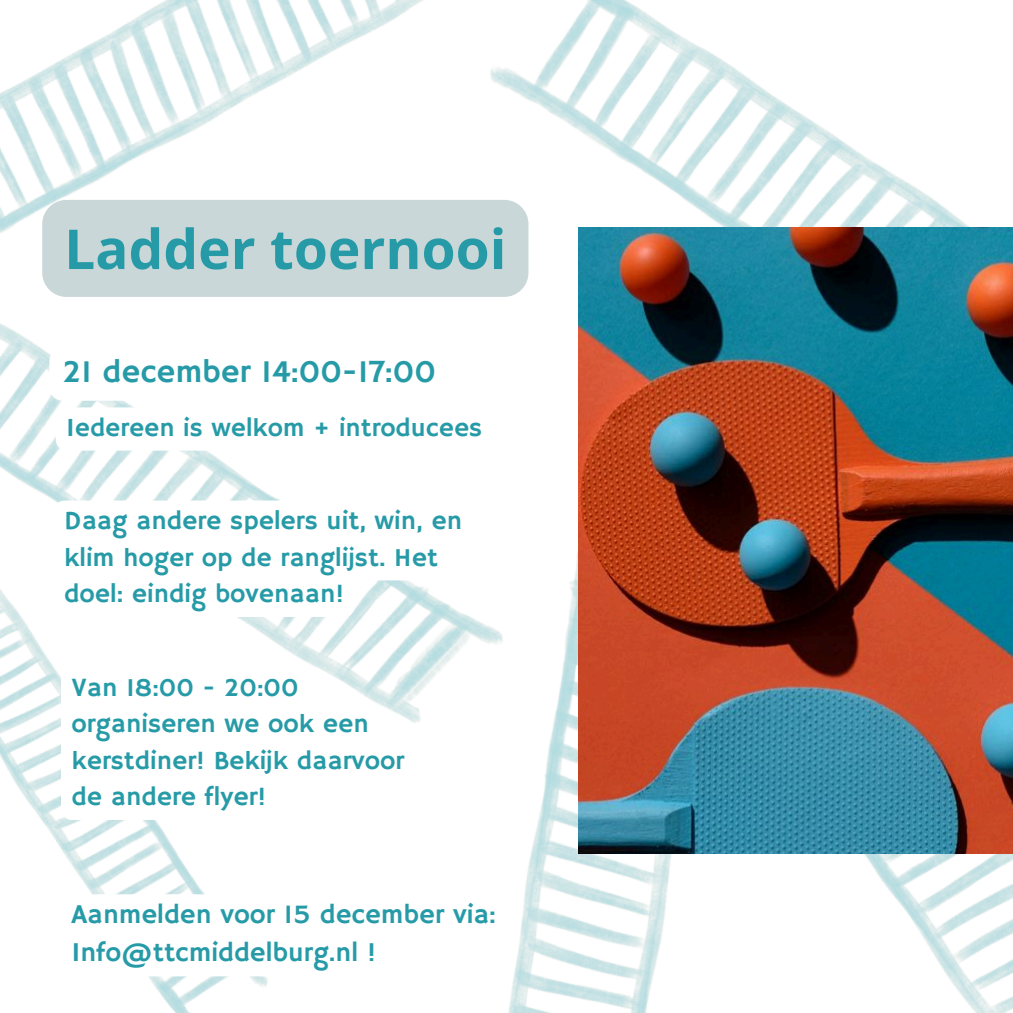
<style>
.page{position:relative;width:1013px;height:1013px;background:#fff}
.page>*{position:absolute;margin:0;border:0;box-sizing:border-box;transform-origin:0 0}
.t1{font:700 55px "Open Sans";color:#269ba7}
.t2{font:32.25px "Hammersmith One";color:#269ba7}
.t3{font:27px "Hammersmith One";color:#269ba7}
.t4{font:26.25px/36.5px "Hammersmith One";color:#269ba7}
.t5{font:26px "Hammersmith One";color:#269ba7}
</style>
<div class="page">
<img style="left:64px;top:853px;width:204px;height:159px">
<img style="left:552px;top:0;width:460px;height:228px">
<img style="left:509px;top:551px;width:196px;height:461px">
<img style="left:0;top:323px;width:503px;height:530px">
<img style="left:0;top:0;width:552px;height:297px">
<img style="left:705px;top:853px;width:307px;height:159px">
<img style="left:578px;top:228px;width:434px;height:625px">
<div style="left:42px;top:200px;width:486px;height:97px;background:#c9d7d8;border-radius:24px"></div>
<div style="left:49px;top:347px;width:400px;height:54px;background:#fff;border-radius:13px"></div>
<svg style="left:56px;top:407px;width:436px;height:43px"></svg>
<svg style="left:61px;top:667px;width:353px;height:153px"></svg>
<svg style="left:64px;top:894px;width:204px;height:82px"></svg>
<svg style="left:54px;top:500px;width:418px;height:117px"></svg>
<h1 class="t1" style="left:64px;top:210px;width:444px">Ladder toernooi</h1>
<p class="t2" style="left:62px;top:353px;width:375px">21 december 14:00-17:00</p>
<p class="t5" style="left:66px;top:412px;width:417px">Iedereen is welkom + introducees</p>
<p class="t4" style="left:64px;top:503px;width:399px">Daag andere spelers uit, win, en klim hoger op de ranglijst. Het doel: eindig bovenaan!</p>
<h2 class="t4" style="left:71px;top:670px;width:334px">Van 18:00 - 20:00 organiseren we ook een kerstdiner! Bekijk daarvoor de andere flyer!</h2>
<p class="t3" style="left:71px;top:898px;width:426px">Aanmelden voor 15 december via:</p>
<p class="t3" style="left:71px;top:936px;width:306px">Info@ttcmiddelburg.nl !</p>
</div>
